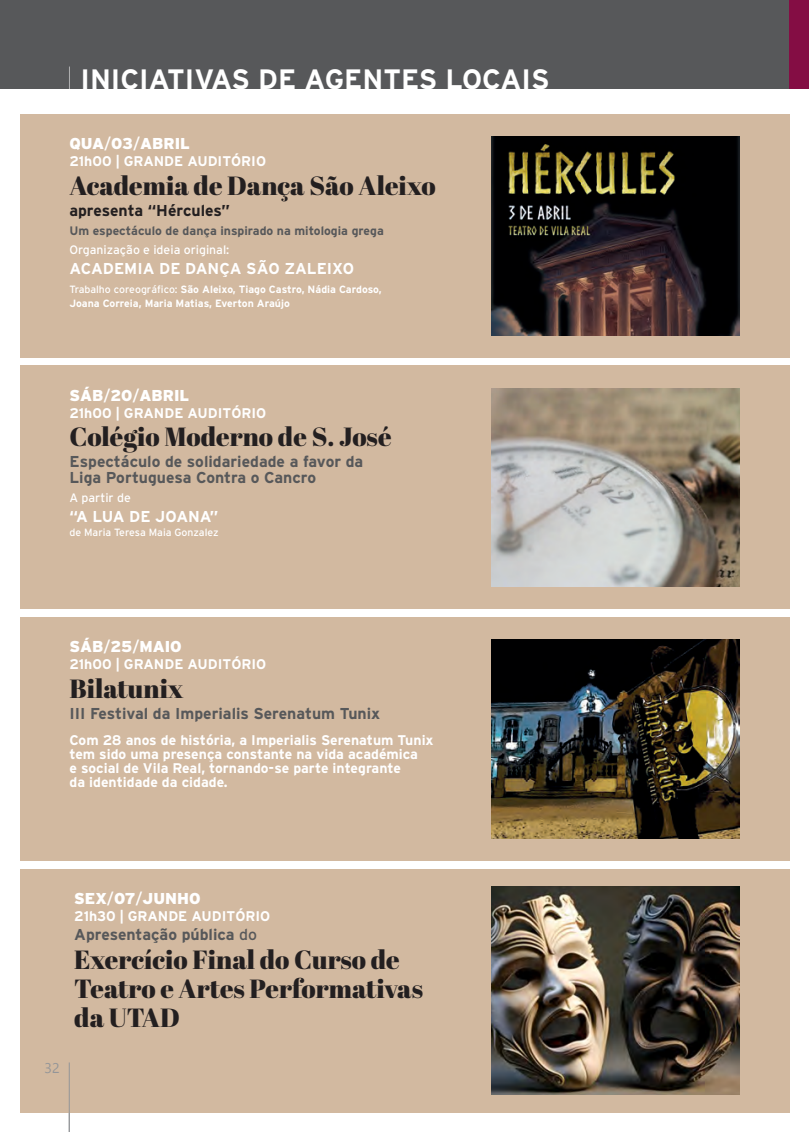
<style>
.page{position:relative;width:809px;height:1132px;background:#fff}
.page>*{position:absolute;margin:0;border:0;box-sizing:border-box;transform-origin:0 0}
.t1{font:700 28px "Interstate";color:#fff}
.t2{font:26.25px/28.9px "Abril Fatface";color:#231f20}
.t3{font:700 15.75px "Interstate";color:#57585a}
.t4{font:900 15.75px "Interstate";color:#fff}
.t5{font:700 15.75px "Interstate";color:#fff}
.t6{font:700 15.75px "Interstate";letter-spacing:-.005em;color:#231f20}
.t7{font:700 14px/14px "Interstate";color:#fff}
.t8{font:14px "Leelawadee UI";color:#939598}
.t9{font:700 12.25px "Interstate";color:#57585a}
.t10{font:12.25px "Interstate";color:#fff}
.t11{font:700 10.5px "Interstate";color:#fff}
.t12{font:10.5px "Interstate";color:#fff}
.s1{font-weight:100}
.s2{font-weight:400}
</style>
<div class="page">
<div style="left:20px;top:114px;width:769px;height:243px;background:#d2b9a0"></div>
<div style="left:20px;top:868px;width:769px;height:243px;background:#d2b9a0"></div>
<div style="left:20px;top:617px;width:769px;height:243px;background:#d2b9a0"></div>
<div style="left:20px;top:365px;width:769px;height:244px;background:#d2b9a0"></div>
<img style="left:491px;top:136px;width:248px;height:199px">
<img style="left:491px;top:388px;width:248px;height:198px">
<div style="left:0;top:0;width:789px;height:88px;background:#57585a"></div>
<img style="left:491px;top:639px;width:248px;height:199px">
<img style="left:491px;top:886px;width:248px;height:208px">
<div style="left:789px;top:0;width:20px;height:88px;background:#840d44"></div>
<hr style="left:69px;top:1062px;width:1px;height:69px;background:#939598">
<p class="t1" style="left:66px;top:63px;width:485px"><span class="s1">|</span> INICIATIVAS DE AGENTES LOCAIS</p>
<p class="t4" style="left:69px;top:134px;width:122px">QUA<span class="s2">/</span>03<span class="s2">/</span>ABRIL</p>
<p class="t7" style="left:69px;top:154px;width:198px">21h00 | GRANDE AUDITÓRIO</p>
<p class="t2" style="left:69px;top:170px;width:368px">Academia de Dança São Aleixo</p>
<p class="t6" style="left:69px;top:201px;width:162px">apresenta “Hércules”</p>
<p class="t9" style="left:69px;top:224px;width:316px">Um espectáculo de dança inspirado na mitologia grega</p>
<p class="t10" style="left:69px;top:243px;width:161px">Organização e ideia original:</p>
<p class="t5" style="left:69px;top:259px;width:286px">ACADEMIA DE DANÇA SÃO ZALEIXO</p>
<p class="t11" style="left:69px;top:283px;width:314px"><span class="s2">Trabalho coreográfico:</span> São Aleixo, Tiago Castro, Nádia Cardoso,</p>
<p class="t11" style="left:69px;top:297px;width:222px">Joana Correia, Maria Matias, Everton Araújo</p>
<p class="t4" style="left:69px;top:386px;width:121px">SÁB<span class="s2">/</span>20<span class="s2">/</span>ABRIL</p>
<p class="t7" style="left:69px;top:405px;width:198px">21h00 | GRANDE AUDITÓRIO</p>
<p class="t2" style="left:69px;top:422px;width:323px">Colégio Moderno de S. José</p>
<p class="t3" style="left:69px;top:453px;width:295px">Espectáculo de solidariedade a favor da</p>
<p class="t3" style="left:69px;top:468px;width:248px">Liga Portuguesa Contra o Cancro</p>
<p class="t10" style="left:69px;top:491px;width:63px">A partir de</p>
<p class="t5" style="left:69px;top:507px;width:150px">“A LUA DE JOANA”</p>
<p class="t12" style="left:69px;top:526px;width:151px">de Maria Teresa Maia Gonzalez</p>
<p class="t4" style="left:69px;top:637px;width:114px">SÁB<span class="s2">/</span>25<span class="s2">/</span>MAIO</p>
<p class="t7" style="left:69px;top:656px;width:198px">21h00 | GRANDE AUDITÓRIO</p>
<p class="t2" style="left:69px;top:673px;width:115px">Bilatunix</p>
<p class="t3" style="left:69px;top:704px;width:312px">III Festival da Imperialis Serenatum Tunix</p>
<p class="t7" style="left:69px;top:733px;width:365px">Com 28 anos de história, a Imperialis Serenatum Tunix tem sido uma presença constante na vida académica</p>
<p class="t7" style="left:69px;top:761px;width:333px">e social de Vila Real, tornando-se parte integrante</p>
<p class="t7" style="left:69px;top:775px;width:160px">da identidade da cidade.</p>
<p class="t8" style="left:45px;top:1057px;width:17px">32</p>
<p class="t4" style="left:74px;top:888px;width:128px">SEX<span class="s2">/</span>07<span class="s2">/</span>JUNHO</p>
<p class="t7" style="left:74px;top:908px;width:197px">21h30 | GRANDE AUDITÓRIO</p>
<p class="t3" style="left:74px;top:925px;width:184px">Apresentação pública <span class="s2">do</span></p>
<p class="t2" style="left:74px;top:943px;width:350px">Exercício Final do Curso de<br>Teatro e Artes Performativas da UTAD</p>
</div>
